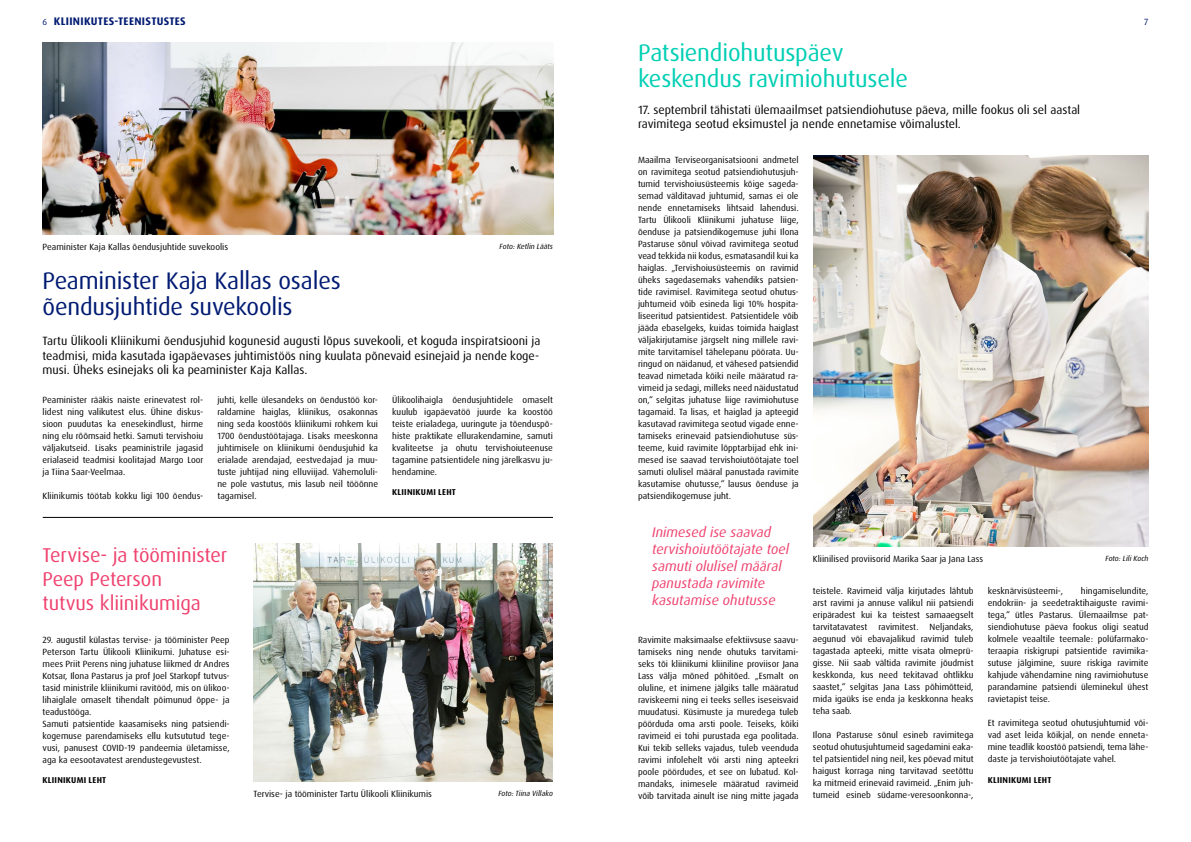
<style>
.page{position:relative;width:1191px;height:842px;background:#fff}
.page>*{position:absolute;margin:0;border:0;box-sizing:border-box;transform-origin:0 0}
.t1{font:24px/26px "Dax Pro";letter-spacing:-.01em;color:#001a72}
.t2{font:24px/26px "Dax Pro";letter-spacing:-.01em;color:#00cfb4}
.t3{font:20px/24px "Dax Pro";letter-spacing:-.01em;color:#ef426f}
.t4{font:italic 14px/17px "Dax Pro";color:#ef426f}
.t5{font:12px/14.4px "Dax Pro";color:#000;text-align:justify}
.t6{font:700 11px "Dax Pro";letter-spacing:.025em;color:#001a72}
.t7{font:9px/12px "Dax Pro";color:#000;text-align:justify}
.t8{font:9px "Dax Pro";color:#001a72}
.t9{font:700 8.5px "Dax Pro";letter-spacing:.03em;color:#000}
.t10{font:italic 7.5px "Dax Pro";color:#000}
</style>
<div class="page">
<img style="left:43px;top:43px;width:510px;height:192px">
<img style="left:253px;top:543px;width:300px;height:239px">
<img style="left:813px;top:156px;width:335px;height:391px">
<hr style="left:43px;top:517px;width:510px;height:1px;background:#000">
<p class="t6" style="left:54px;top:14px;width:133px">KLIINIKUTES-TEENISTUSTES</p>
<p class="t8" style="left:43px;top:16px;width:6px">6</p>
<p class="t8" style="left:1144px;top:16px;width:6px">7</p>
<h1 class="t2" style="left:638px;top:40px;width:271px">Patsiendiohutuspäev keskendus ravimiohutusele</h1>
<p class="t7" style="left:43px;top:241px;width:187px">Peaminister Kaja Kallas õendusjuhtide suvekoolis</p>
<h1 class="t1" style="left:43px;top:268px;width:300px">Peaminister Kaja Kallas osales õendusjuhtide suvekoolis</h1>
<p class="t10" style="left:499px;top:241px;width:55px">Foto: Ketlin Lääts</p>
<p class="t5" style="left:43px;top:334px;width:499px">Tartu Ülikooli Kliinikumi õendusjuhid kogunesid augusti lõpus suvekooli, et koguda inspiratsiooni ja teadmisi, mida kasutada igapäevases juhtimistöös ning kuulata põnevaid esinejaid ja nende koge&shy;musi. Üheks esinejaks oli ka peaminister Kaja Kallas.</p>
<p class="t7" style="left:43px;top:393px;width:162px">Peaminister rääkis naiste erinevatest rol&shy;lidest ning valikutest elus. Ühine diskus&shy;sioon puudutas ka enesekindlust, hirme ning elu rõõmsaid hetki. Samuti tervishoiu väljakutseid. Lisaks peaministrile jagasid erialaseid teadmisi koolitajad Margo Loor ja Tiina Saar-Veelmaa.</p>
<p class="t7" style="left:43px;top:489px;width:162px">Kliinikumis töötab kokku ligi 100 õendus-</p>
<p class="t7" style="left:217px;top:393px;width:162px">juhti, kelle ülesandeks on õendustöö kor&shy;raldamine haiglas, kliinikus, osakonnas ning seda koostöös kliinikumi rohkem kui 1700 õendustöötajaga. Lisaks meeskonna juhtimisele on kliinikumi õendusjuhid ka erialade arendajad, eestvedajad ja muu&shy;tuste juhtijad ning elluviijad. Vähemoluli&shy;ne pole vastutus, mis lasub neil tööõnne tagamisel.</p>
<p class="t7" style="left:392px;top:393px;width:162px">Ülikoolihaigla õendusjuhtidele omaselt kuulub igapäevatöö juurde ka koostöö teiste erialadega, uuringute ja tõenduspõ&shy;histe praktikate ellurakendamine, samuti kvaliteetse ja ohutu tervishoiuteenuse tagamine patsientidele ning järelkasvu ju&shy;hendamine.</p>
<p class="t9" style="left:392px;top:487px;width:65px">KLIINIKUMI LEHT</p>
<h2 class="t3" style="left:43px;top:543px;width:186px">Tervise- ja tööminister<br>Peep Peterson<br>tutvus kliinikumiga</h2>
<p class="t7" style="left:43px;top:633px;width:189px;text-align:left">29. augustil külastas tervise- ja tööminister Peep Peterson Tartu Ülikooli Kliinikumi. Juhatuse esi&shy;mees Priit Perens ning juhatuse liikmed dr Andres Kotsar, Ilona Pastarus ja prof Joel Starkopf tutvus&shy;tasid ministrile kliinikumi ravitööd, mis on ülikoo&shy;lihaiglale omaselt tihendalt põimunud õppe- ja teadustööga.<br>Samuti patsientide kaasamiseks ning patsiendi&shy;kogemuse parendamiseks ellu kutsututud tege&shy;vusi, panusest COVID-19 pandeemia ületamisse, aga ka eesootavatest arendustegevustest.</p>
<p class="t9" style="left:43px;top:775px;width:65px">KLIINIKUMI LEHT</p>
<p class="t7" style="left:253px;top:788px;width:180px">Tervise- ja tööminister Tartu Ülikooli Kliinikumis</p>
<p class="t10" style="left:498px;top:788px;width:56px">Foto: Tiina Villako</p>
<h3 class="t5" style="left:638px;top:102px;width:444px">17. septembril tähistati ülemaailmset patsiendiohutuse päeva, mille fookus oli sel aastal ravimitega seotud eksimustel ja nende ennetamise võimalustel.</h3>
<p class="t7" style="left:638px;top:153px;width:162px">Maailma Terviseorganisatsiooni andmetel on ravimitega seotud patsiendiohutusjuh&shy;tumid tervishoiusüsteemis kõige sageda&shy;semad välditavad juhtumid, samas ei ole nende ennetamiseks lihtsaid lahendusi.<br>Tartu Ülikooli Kliinikumi juhatuse liige, õenduse ja patsiendikogemuse juhi Ilona Pastaruse sõnul võivad ravimitega seotud vead tekkida nii kodus, esmatasandil kui ka haiglas. „Tervishoiusüsteemis on ravimid üheks sagedasemaks vahendiks patsien&shy;tide ravimisel. Ravimitega seotud ohutus&shy;juhtumeid võib esineda ligi 10% hospita&shy;liseeritud patsientidest. Patsientidele võib jääda ebaselgeks, kuidas toimida haiglast väljakirjutamise järgselt ning millele ravi&shy;mite tarvitamisel tähelepanu pöörata. Uu&shy;ringud on näidanud, et vähesed patsiendid teavad nimetada kõiki neile määratud ra&shy;vimeid ja sedagi, milleks need näidustatud on,“ selgitas juhatuse liige ravimiohutuse tagamaid. Ta lisas, et haiglad ja apteegid kasutavad ravimitega seotud vigade enne&shy;tamiseks erinevaid patsiendiohutuse süs&shy;teeme, kuid ravimite lõpptarbijad ehk ini&shy;mesed ise saavad tervishoiutöötajate toel samuti olulisel määral panustada ravimite kasutamise ohutusse,“ lausus õenduse ja patsiendikogemuse juht.</p>
<h3 class="t4" style="left:652px;top:523px;width:138px">Inimesed ise saavad tervishoiutöötajate toel samuti olulisel määral panustada ravimite kasutamise ohutusse</h3>
<p class="t7" style="left:638px;top:633px;width:162px">Ravimite maksimaalse efektiivsuse saavu&shy;tamiseks ning nende ohutuks tarvitami&shy;seks tõi kliinikumi kliiniline proviisor Jana Lass välja mõned põhitõed. „Esmalt on oluline, et inimene jälgiks talle määratud raviskeemi ning ei teeks selles iseseisvaid muudatusi. Küsimuste ja muredega tuleb pöörduda oma arsti poole. Teiseks, kõiki ravimeid ei tohi purustada ega poolitada.<br>Kui tekib selleks vajadus, tuleb veenduda ravimi infolehelt või arsti ning apteekri poole pöördudes, et see on lubatud. Kol&shy;mandaks, inimesele määratud ravimeid võib tarvitada ainult ise ning mitte jagada</p>
<p class="t7" style="left:813px;top:553px;width:172px">Kliinilised proviisorid Marika Saar ja Jana Lass</p>
<p class="t10" style="left:1105px;top:553px;width:44px">Foto: Lili Koch</p>
<p class="t7" style="left:813px;top:585px;width:162px">teistele. Ravimeid välja kirjutades lähtub arst ravimi ja annuse valikul nii patsiendi eripäradest kui ka teistest samaaegselt tarvitatavatest ravimitest. Neljandaks, aegunud või ebavajalikud ravimid tuleb tagastada apteeki, mitte visata olmeprü&shy;gisse. Nii saab vältida ravimite jõudmist keskkonda, kus need tekitavad ohtlikku saastet,“ selgitas Jana Lass põhimõtteid, mida igaüks ise enda ja keskkonna heaks teha saab.</p>
<p class="t7" style="left:813px;top:729px;width:162px">Ilona Pastaruse sõnul esineb ravimitega seotud ohutusjuhtumeid sagedamini eaka&shy;tel patsientidel ning neil, kes põevad mitut haigust korraga ning tarvitavad seetõttu ka mitmeid erinevaid ravimeid. „Enim juh&shy;tumeid esineb südame-veresoonkonna-,</p>
<p class="t7" style="left:987px;top:585px;width:162px;text-indent:93px">hingamiselundite, endokriin- ja seedetraktihaiguste ravimi&shy;tega,“ ütles Pastarus. Ülemaailmse pat&shy;siendiohutuse päeva fookus oligi seatud kolmele veaaltile teemale: polüfarmako&shy;teraapia riskigrupi patsientide ravimika&shy;sutuse jälgimine, suure riskiga ravimite kahjude vähendamine ning ravimiohutuse parandamine patsiendi üleminekul ühest ravietapist teise.</p>
<p class="t7" style="left:987px;top:717px;width:162px">Et ravimitega seotud ohutusjuhtumid või&shy;vad aset leida kõikjal, on nende enneta&shy;mine teadlik koostöö patsiendi, tema lähe&shy;daste ja tervishoiutöötajate vahel.</p>
<p class="t9" style="left:987px;top:775px;width:65px">KLIINIKUMI LEHT</p>
<p class="t7" style="left:987px;top:585px;width:77px">kesknärvisüsteemi-,</p>
</div>
